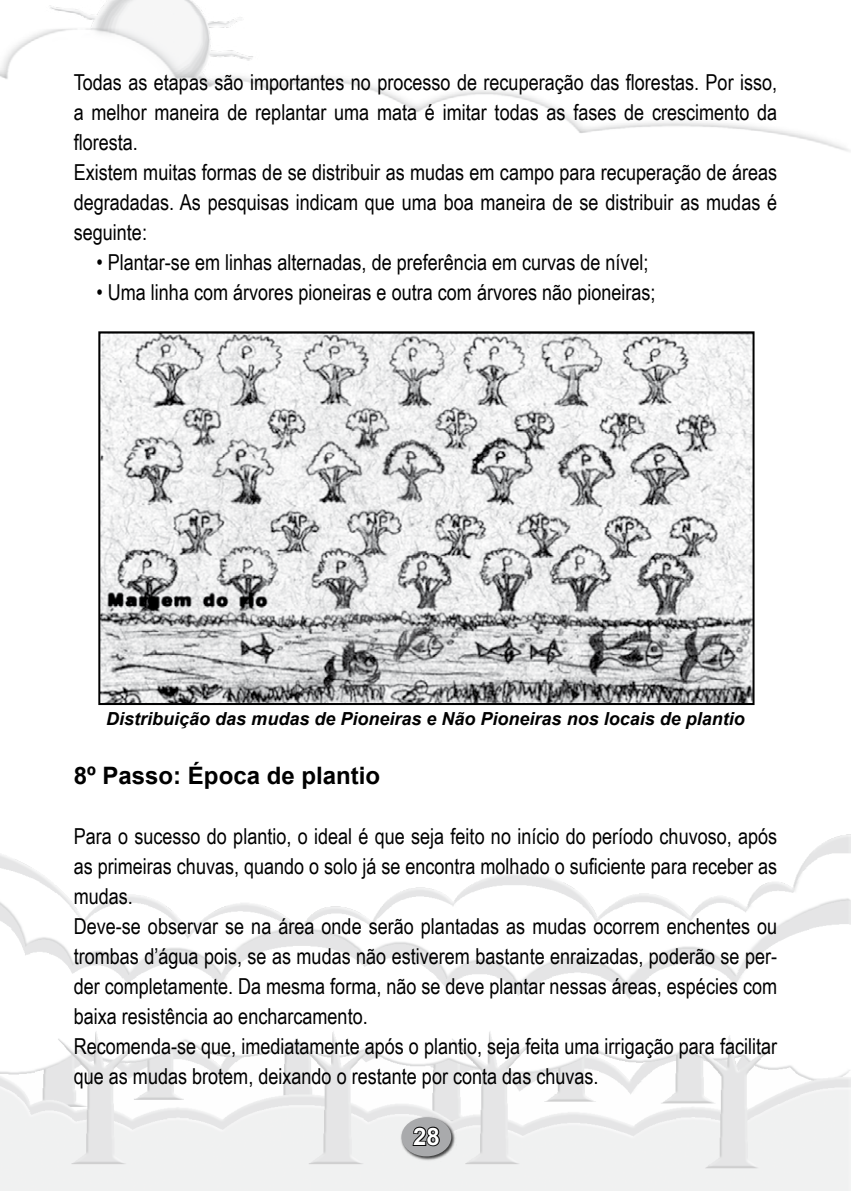
<style>
.page{position:relative;width:851px;height:1191px;background:#fff}
.page>*{position:absolute;margin:0;border:0;box-sizing:border-box;transform-origin:0 0}
.t1{font:700 24px "Arial";color:#000}
.t2{font:700 24px "Arial";color:#fff}
.t3{font:22px/30px "Arial Narrow";color:#000}
.t4{font:italic 700 18px "Arial";color:#000}
</style>
<div class="page">
<img style="left:0;top:834px;width:851px;height:357px">
<div style="left:399px;top:1115px;width:57px;height:46px;background:#000;opacity:.75"></div>
<div style="left:401px;top:1117px;width:50px;height:39px;background:#a9aaac;border-radius:50%"></div>
<svg style="left:412px;top:1126px;width:28px;height:21px"></svg>
<img style="left:0;top:0;width:850px;height:151px">
<img style="left:101px;top:334px;width:650px;height:368px">
<div style="left:98px;top:331px;width:656px;height:374px;border:2px solid #000"></div>
<p class="t3" style="left:74px;top:66px;width:705px">Todas as etapas são importantes no processo de recuperação das florestas. Por isso, a melhor maneira de replantar uma mata é imitar todas as fases de crescimento da floresta.<br>Existem muitas formas de se distribuir as mudas em campo para recuperação de áreas degradadas. As pesquisas indicam que uma boa maneira de se distribuir as mudas é seguinte:</p>
<p class="t3" style="left:96px;top:246px;width:553px">• Plantar-se em linhas alternadas, de preferência em curvas de nível;</p>
<p class="t3" style="left:96px;top:276px;width:560px">• Uma linha com árvores pioneiras e outra com árvores não pioneiras;</p>
<p class="t4" style="left:106px;top:707px;width:640px">Distribuição das mudas de Pioneiras e Não Pioneiras nos locais de plantio</p>
<p class="t1" style="left:74px;top:759px;width:308px">8º Passo: Época de plantio</p>
<p class="t3" style="left:74px;top:820px;width:705px">Para o sucesso do plantio, o ideal é que seja feito no início do período chuvoso, após as primeiras chuvas, quando o solo já se encontra molhado o suficiente para receber as mudas.<br>Deve-se observar se na área onde serão plantadas as mudas ocorrem enchentes ou trombas d’água pois, se as mudas não estiverem bastante enraizadas, poderão se per&shy;der completamente. Da mesma forma, não se deve plantar nessas áreas, espécies com baixa resistência ao encharcamento.<br>Recomenda-se que, imediatamente após o plantio, seja feita uma irrigação para facilitar que as mudas brotem, deixando o restante por conta das chuvas.</p>
<p class="t2" style="left:413px;top:1120px;width:28px">28</p>
</div>
